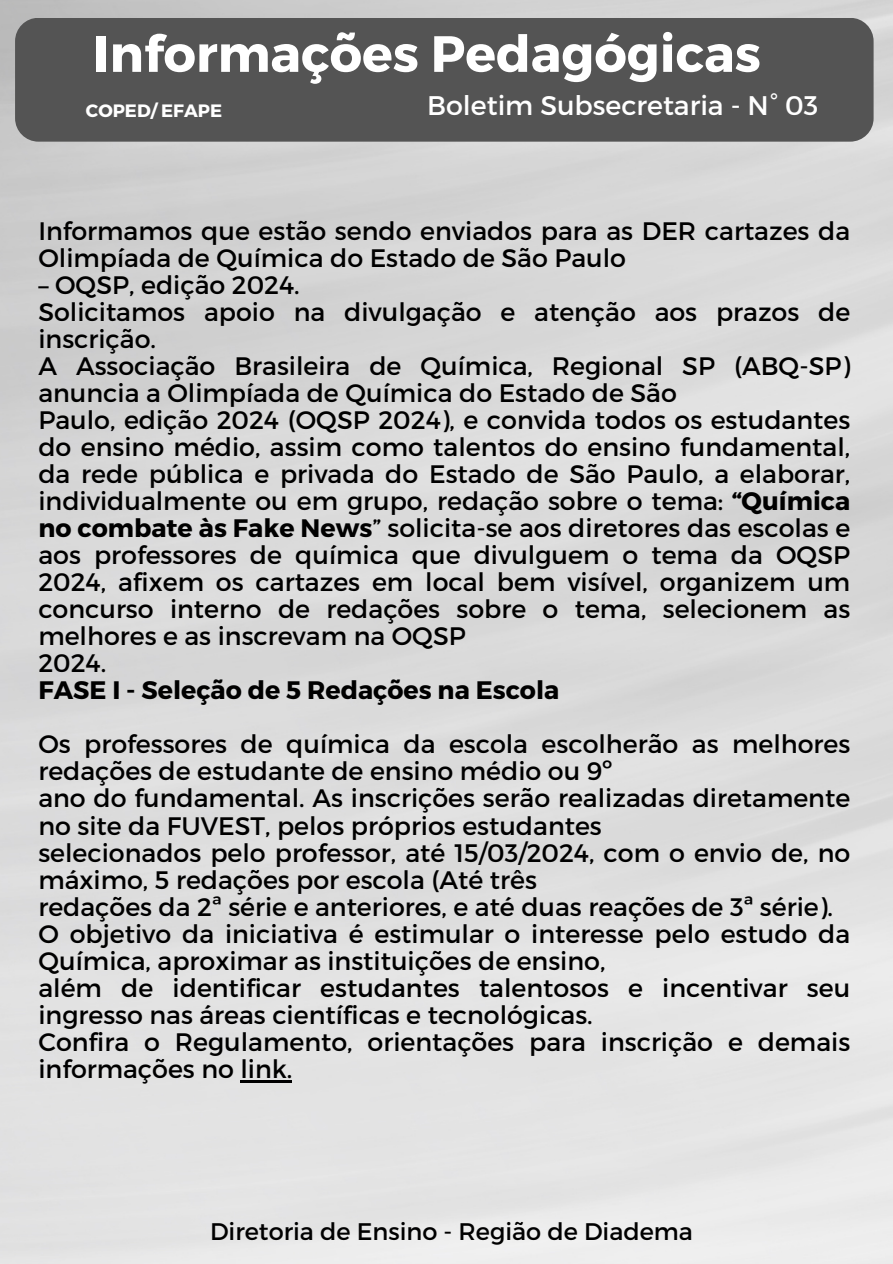
<style>
.page{position:relative;width:893px;height:1264px;background:#fff}
.page>*{position:absolute;margin:0;border:0;box-sizing:border-box;transform-origin:0 0}
.t1{font:700 50.85px "Montserrat";color:#fff}
.t2{font:26.85px "Montserrat";color:#fff}
.t3{font:25.35px/27px "Montserrat";color:#000}
.t4{font:24px "Montserrat";color:#000}
.t5{font:700 17.85px "Montserrat";color:#fff}
.s1{font-weight:700}
</style>
<div class="page">
<img style="left:0;top:0;width:892px;height:1263px">
<div style="left:15px;top:18px;width:858px;height:124px;background:#545454;border-radius:23px"></div>
<hr style="left:240px;top:1079px;width:52px;height:3px;background:#000">
<h1 class="t1" style="left:93px;top:21px;width:669px">Informações Pedagógicas</h1>
<h2 class="t5" style="left:86px;top:99px;width:138px">COPED/ EFAPE</h2>
<p class="t2" style="left:427px;top:88px;width:392px">Boletim Subsecretaria - N° 03</p>
<h2 class="t3" style="left:38px;top:216px;width:813px">Informamos que estão sendo enviados para as DER cartazes da<br>Olimpíada de Química do Estado de São Paulo</h2>
<h2 class="t3" style="left:38px;top:270px;width:813px">– OQSP, edição 2024.<br>Solicitamos apoio na divulgação e atenção aos prazos de inscrição.<br>A Associação Brasileira de Química, Regional SP (ABQ-SP) anuncia a Olimpíada de Química do Estado de São<br>Paulo, edição 2024 (OQSP 2024), e convida todos os estudantes do ensino médio, assim como talentos do ensino fundamental, da rede pública e privada do Estado de São Paulo, a elaborar, individualmente ou em grupo, redação sobre o tema: <span class="s1">“Química no combate às Fake News</span>” solicita-se aos diretores das escolas e aos professores de química que divulguem o tema da OQSP 2024, afixem os cartazes em local bem visível, organizem um concurso interno de redações sobre o tema, selecionem as melhores e as inscrevam na OQSP<br>2024.<br><span class="s1">FASE I - Seleção de 5 Redações na Escola</span></h2>
<h3 class="t3" style="left:38px;top:729px;width:813px">Os professores de química da escola escolherão as melhores redações de estudante de ensino médio ou 9º<br>ano do fundamental. As inscrições serão realizadas diretamente no site da FUVEST, pelos próprios estudantes<br>selecionados pelo professor, até 15/03/2024, com o envio de, no máximo, 5 redações por escola (Até três<br>redações da 2ª série e anteriores, e até duas reações de 3ª série).<br>O objetivo da iniciativa é estimular o interesse pelo estudo da Química, aproximar as instituições de ensino,<br>além de identificar estudantes talentosos e incentivar seu ingresso nas áreas científicas e tecnológicas.<br>Confira o Regulamento, orientações para inscrição e demais informações no link.</h3>
<h2 class="t4" style="left:210px;top:1215px;width:484px">Diretoria de Ensino - Região de Diadema</h2>
</div>
